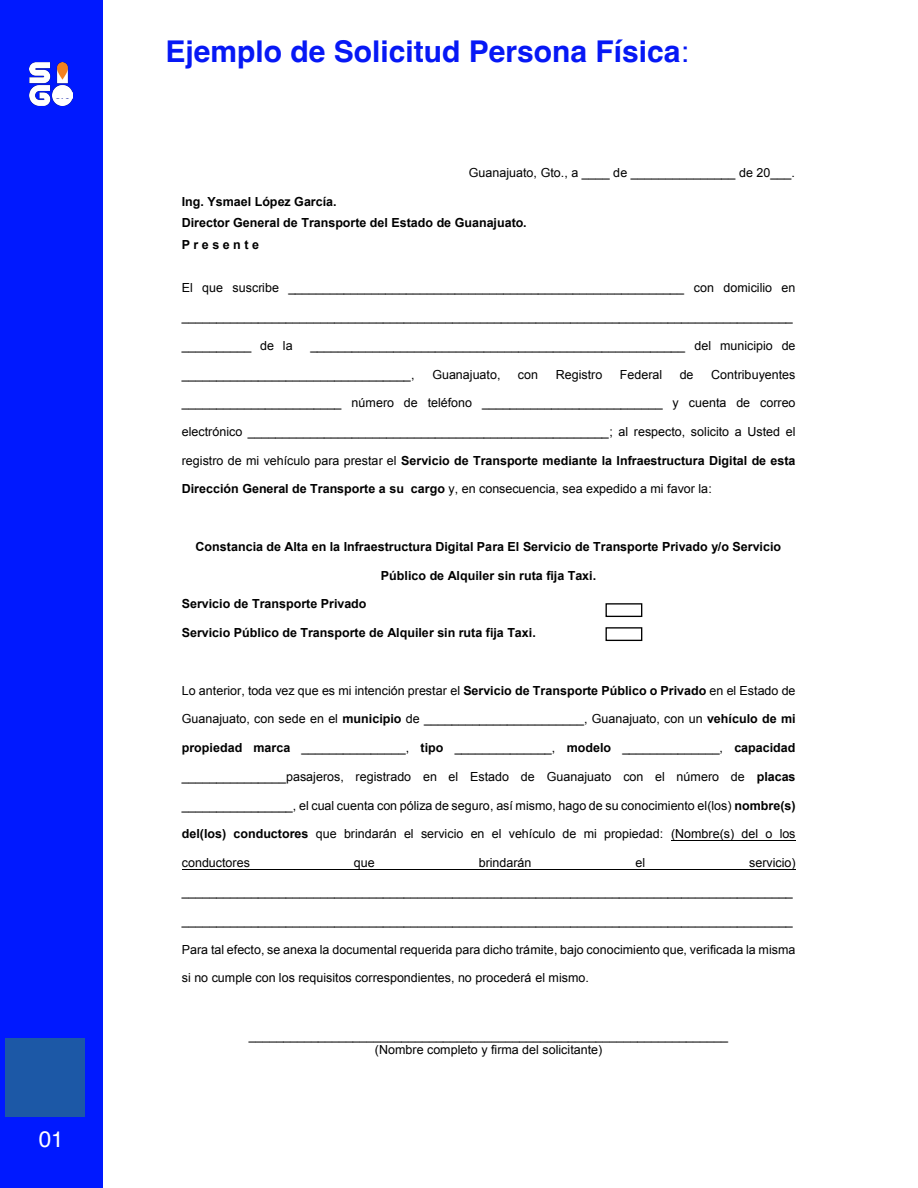
<style>
.page{position:relative;width:918px;height:1188px;background:#fff}
.page>*{position:absolute;margin:0;border:0;box-sizing:border-box;transform-origin:0 0}
.t1{font:700 30px "Helvetica";color:#0618f5}
.t2{font:22.5px "Helvetica";color:#fff}
.t3{font:12.45px/14.4px "Arial";letter-spacing:.005em;color:#000;text-align:center}
.t4{font:700 12.45px/21.6px "Arial";color:#000}
.s1{font-weight:400}
.s2{font-weight:700}
</style>
<div class="page">
<div style="left:0;top:0;width:102px;height:1188px;background:#0019ff"></div>
<hr style="left:671px;top:840px;width:124px;height:1px;background:#000">
<hr style="left:182px;top:869px;width:613px;height:1px;background:#000">
<div style="left:606px;top:603px;width:36px;height:14px;border:1px solid #000"></div>
<div style="left:606px;top:627px;width:36px;height:14px;border:1px solid #000"></div>
<div style="left:6px;top:1038px;width:79px;height:79px;background:#1c58a6"></div>
<div style="left:54px;top:92px;width:16px;height:6px;background:#fff"></div>
<h2 class="t2" style="left:39px;top:1122px;width:27px">01</h2>
<h1 class="t1" style="left:165px;top:34px;width:525px">Ejemplo de Solicitud Persona Física<span class="s1">:</span></h1>
<p class="t3" style="left:469px;top:166px;width:328px">Guanajuato, Gto., a ____ de _______________ de 20___.</p>
<p class="t4" style="left:182px;top:191px;width:347px">Ing. Ysmael López García.<br>Director General de Transporte del Estado de Guanajuato.<br>P r e s e n t e</p>
<p class="t3" style="left:182px;top:281px;width:615px">El que suscribe _________________________________________________________ con domicilio en</p>
<p class="t3" style="left:182px;top:310px;width:613px">________________________________________________________________________________________</p>
<p class="t3" style="left:182px;top:338px;width:112px">__________ de la</p>
<p class="t3" style="left:310px;top:338px;width:487px">______________________________________________________ del municipio de</p>
<p class="t3" style="left:182px;top:367px;width:234px">_________________________________,</p>
<p class="t3" style="left:432px;top:367px;width:70px">Guanajuato,</p>
<p class="t3" style="left:518px;top:367px;width:22px">con</p>
<p class="t3" style="left:556px;top:367px;width:48px">Registro</p>
<p class="t3" style="left:620px;top:367px;width:44px">Federal</p>
<p class="t3" style="left:680px;top:367px;width:15px">de</p>
<p class="t3" style="left:711px;top:367px;width:86px">Contribuyentes</p>
<p class="t3" style="left:182px;top:396px;width:615px">_______________________ número de teléfono __________________________ y cuenta de correo</p>
<p class="t3" style="left:182px;top:425px;width:615px">electrónico ____________________________________________________; al respecto, solicito a Usted el</p>
<p class="t4" style="left:182px;top:450px;width:615px"><span class="s1">registro de mi vehículo para prestar el</span> Servicio de Transporte mediante la Infraestructura Digital de esta</p>
<p class="t3" style="left:182px;top:482px;width:532px"><span class="s2">Dirección General de Transporte a su cargo</span> y, en consecuencia, sea expedido a mi favor la:</p>
<p class="t4" style="left:196px;top:536px;width:587px">Constancia de Alta en la Infraestructura Digital Para El Servicio de Transporte Privado y/o Servicio</p>
<p class="t4" style="left:381px;top:565px;width:217px">Público de Alquiler sin ruta fija Taxi.</p>
<p class="t4" style="left:182px;top:594px;width:186px">Servicio de Transporte Privado</p>
<p class="t4" style="left:182px;top:622px;width:356px">Servicio Público de Transporte de Alquiler sin ruta fija Taxi.</p>
<p class="t3" style="left:182px;top:683px;width:615px">Lo anterior, toda vez que es mi intención prestar el <span class="s2">Servicio de Transporte Público o Privado</span> en el Estado de</p>
<p class="t3" style="left:182px;top:712px;width:615px">Guanajuato, con sede en el <span class="s2">municipio</span> de _______________________, Guanajuato, con un <span class="s2">vehículo de mi</span></p>
<p class="t3" style="left:182px;top:741px;width:615px"><span class="s2">propiedad marca</span> _______________, <span class="s2">tipo</span> ______________, <span class="s2">modelo</span> ______________, <span class="s2">capacidad</span></p>
<p class="t3" style="left:182px;top:770px;width:615px">_______________pasajeros, registrado en el Estado de Guanajuato con el número de <span class="s2">placas</span></p>
<p class="t3" style="left:182px;top:798px;width:615px">________________, el cual cuenta con póliza de seguro, así mismo, hago de su conocimiento el(los) <span class="s2">nombre(s)</span></p>
<p class="t3" style="left:182px;top:827px;width:615px"><span class="s2">del(los) conductores</span> que brindarán el servicio en el vehículo de mi propiedad: (Nombre(s) del o los</p>
<p class="t3" style="left:182px;top:856px;width:70px">conductores</p>
<p class="t3" style="left:354px;top:856px;width:22px">que</p>
<p class="t3" style="left:479px;top:856px;width:54px">brindarán</p>
<p class="t3" style="left:635px;top:856px;width:11px">el</p>
<p class="t3" style="left:749px;top:856px;width:48px">servicio)</p>
<p class="t3" style="left:182px;top:885px;width:613px">________________________________________________________________________________________</p>
<p class="t3" style="left:182px;top:914px;width:613px">________________________________________________________________________________________</p>
<p class="t3" style="left:182px;top:942px;width:615px">Para tal efecto, se anexa la documental requerida para dicho trámite, bajo conocimiento que, verificada la misma</p>
<p class="t3" style="left:182px;top:971px;width:409px">si no cumple con los requisitos correspondientes, no procederá el mismo.</p>
<p class="t3" style="left:249px;top:1029px;width:481px">_____________________________________________________________________ (Nombre completo y firma del solicitante)</p>
</div>
